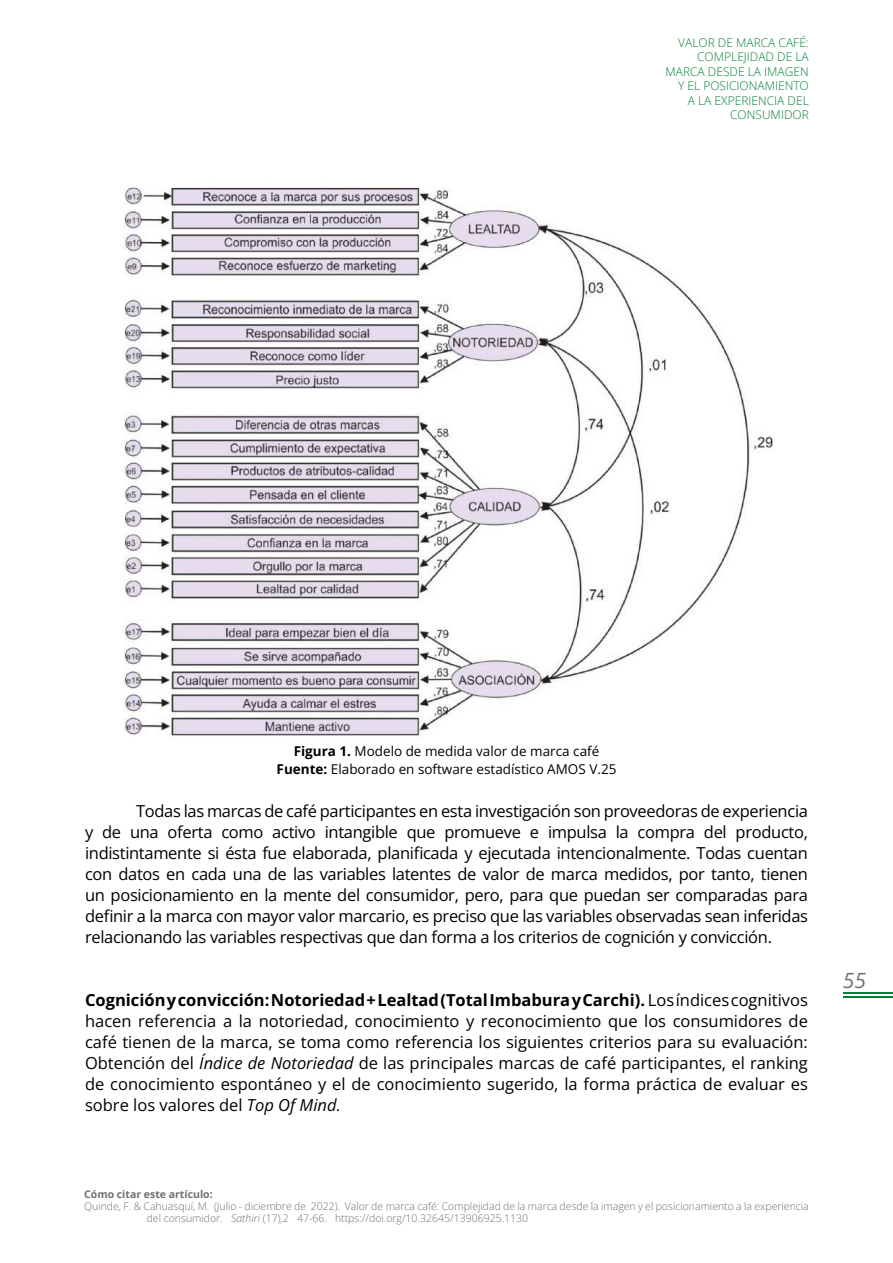
<style>
.page{position:relative;width:893px;height:1263px;background:#fff}
.page>*{position:absolute;margin:0;border:0;box-sizing:border-box;transform-origin:0 0}
.t1{font:italic 21px "Open Sans";color:#706f6f}
.t2{font:16.5px/21px "Open Sans";letter-spacing:-.01em;color:#000;text-align:justify}
.t3{font:13.5px/18px "Open Sans";color:#000;text-align:center}
.t4{font:300 12px/14.4px "Open Sans";color:#028137;text-align:right}
.t5{font:300 10.5px/12px "Open Sans";color:#706f6f}
.t6{font:700 10.5px "Open Sans";color:#706f6f}
.s1{font-weight:700}
.s2{font-style:italic}
</style>
<div class="page">
<hr style="left:843px;top:992px;width:50px;height:2px;background:#028137">
<hr style="left:843px;top:996px;width:50px;height:2px;background:#028137">
<img style="left:123px;top:187px;width:652px;height:552px">
<p class="t4" style="left:665px;top:35px;width:145px">VALOR DE MARCA CAFÉ:<br>COMPLEJIDAD DE LA<br>MARCA DESDE LA IMAGEN<br>Y EL POSICIONAMIENTO<br>A LA EXPERIENCIA DEL<br>CONSUMIDOR</p>
<p class="t3" style="left:277px;top:742px;width:341px"><span class="s1">Figura 1.</span> Modelo de medida valor de marca café<br><span class="s1">Fuente:</span> Elaborado en software estadístico AMOS V.25</p>
<p class="t2" style="left:85px;top:799px;width:724px;text-indent:51px">Todas las marcas de café participantes en esta investigación son proveedoras de experiencia y de una oferta como activo intangible que promueve e impulsa la compra del producto, indistintamente si ésta fue elaborada, planificada y ejecutada intencionalmente. Todas cuentan con datos en cada una de las variables latentes de valor de marca medidos, por tanto, tienen un posicionamiento en la mente del consumidor, pero, para que puedan ser comparadas para definir a la marca con mayor valor marcario, es preciso que las variables observadas sean inferidas relacionando las variables respectivas que dan forma a los criterios de cognición y convicción.</p>
<p class="t2" style="left:85px;top:989px;width:724px"><span class="s1">Cognición y convicción: Notoriedad + Lealtad (Total Imbabura y Carchi).</span> Los índices cognitivos hacen referencia a la notoriedad, conocimiento y reconocimiento que los consumidores de café tienen de la marca, se toma como referencia los siguientes criterios para su evaluación:<br>Obtención del <span class="s2">Índice de Notoriedad</span> de las principales marcas de café participantes, el ranking de conocimiento espontáneo y el de conocimiento sugerido, la forma práctica de evaluar es sobre los valores del <span class="s2">Top Of Mind.</span></p>
<p class="t6" style="left:84px;top:1187px;width:130px">Cómo citar este artículo:</p>
<p class="t5" style="left:147px;top:1199px;width:664px;text-indent:-63px">Quinde, F. &amp; Cahuasquí, M. (Julio - diciembre de 2022). Valor de marca café: Complejidad de la marca desde la imagen y el posicionamiento a la experiencia del consumidor. <span class="s2">Sathiri</span> (17),2 47-66. https://doi.org/10.32645/13906925.1130</p>
<p class="t1" style="left:843px;top:966px;width:25px">55</p>
</div>
